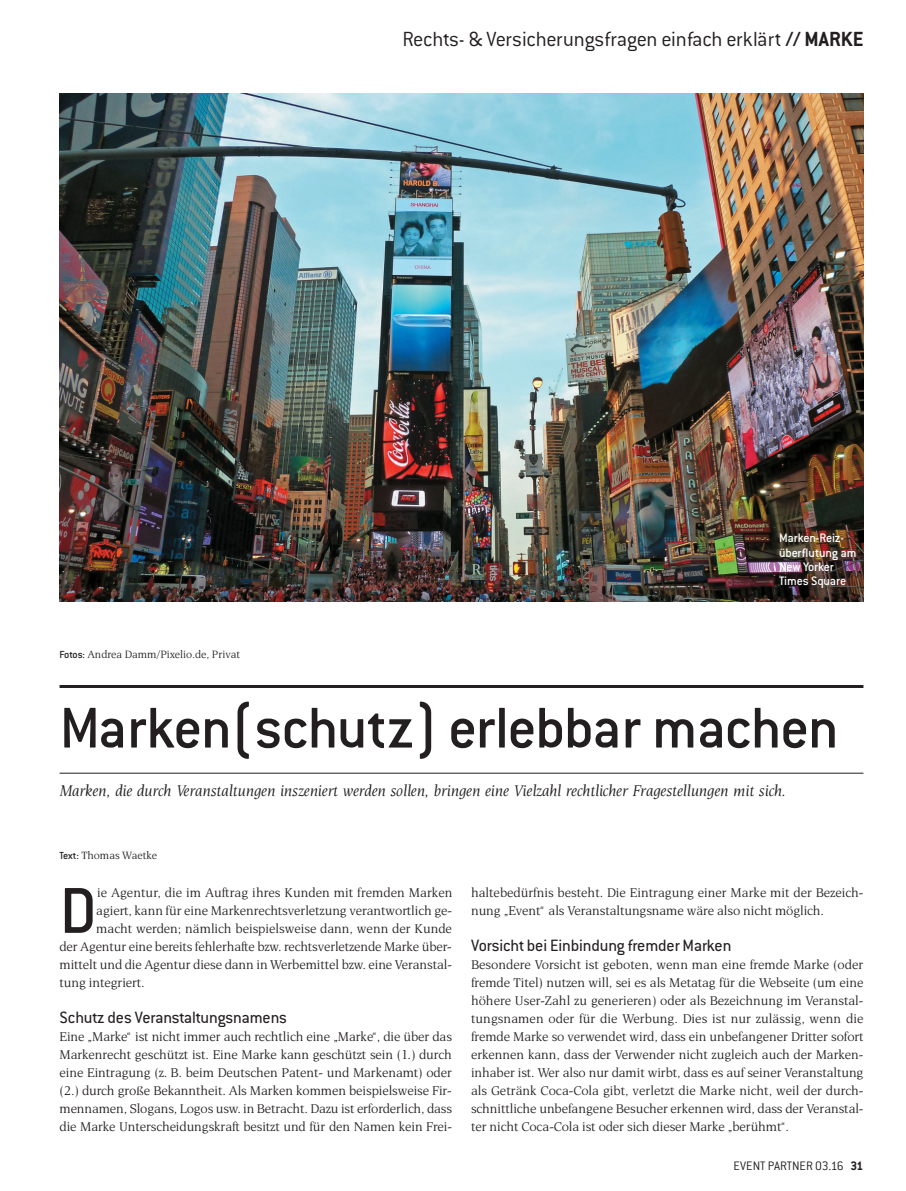
<style>
.page{position:relative;width:906px;height:1191px;background:#fff}
.page>*{position:absolute;margin:0;border:0;box-sizing:border-box;transform-origin:0 0}
.t1{font:500 71.1px "Conduit ITC";color:#231f20}
.t2{font:500 63px "Conduit ITC";letter-spacing:-.02em;color:#231f20}
.t3{font:300 22.5px "Conduit ITC Pro";letter-spacing:-.015em;color:#231f20}
.t4{font:18px "Conduit ITC Pro";letter-spacing:-.005em;color:#231f20}
.t5{font:italic 16.5px "Esperanto";letter-spacing:-.005em;color:#231f20}
.t6{font:13.5px/18px "Esperanto";letter-spacing:-.005em;color:#231f20;text-align:justify}
.t7{font:500 13.5px/14.2px "Conduit ITC Pro";letter-spacing:-.015em;color:#fff}
.t8{font:300 13.5px "Conduit ITC Pro";color:#231f20}
.t9{font:11.25px "Esperanto";color:#231f20}
.s1{font-weight:700}
.s2{font-family:"Conduit ITC Pro";font-weight:500}
</style>
<div class="page">
<hr style="left:60px;top:685px;width:803px;height:3px;background:#231f20">
<hr style="left:60px;top:773px;width:803px;height:1px;background:#231f20">
<img style="left:60px;top:94px;width:803px;height:507px">
<h3 class="t3" style="left:402px;top:25px;width:462px">Rechts- &amp; Versicherungsfragen einfach erklärt <span class="s1">// MARKE</span></h3>
<p class="t9" style="left:60px;top:649px;width:182px"><span class="s2">Fotos:</span> Andrea Damm/Pixelio.de, Privat</p>
<p class="t7" style="left:779px;top:530px;width:79px">Marken-Reiz&shy;überflutung am<br>New Yorker<br>Times Square</p>
<h2 class="t2" style="left:60px;top:706px;width:780px">Marken(schutz) erlebbar machen</h2>
<p class="t5" style="left:60px;top:783px;width:728px">Marken, die durch Veranstaltungen inszeniert werden sollen, bringen eine Vielzahl rechtlicher Fragestellungen mit sich.</p>
<p class="t9" style="left:60px;top:851px;width:99px"><span class="s2">Text:</span> Thomas Waetke</p>
<h1 class="t1" style="left:60px;top:885px;width:39px">D</h1>
<p class="t6" style="left:97px;top:884px;width:357px">ie Agentur, die im Auftrag ihres Kunden mit fremden Marken</p>
<p class="t6" style="left:96px;top:902px;width:357px">agiert, kann für eine Markenrechtsverletzung verantwortlich ge-</p>
<p class="t6" style="left:96px;top:920px;width:357px">macht werden; nämlich beispielsweise dann, wenn der Kunde</p>
<p class="t6" style="left:60px;top:938px;width:393px">der Agentur eine bereits fehlerhafte bzw. rechtsverletzende Marke über-</p>
<p class="t6" style="left:60px;top:956px;width:394px">mittelt und die Agentur diese dann in Werbemittel bzw. eine Veranstal-</p>
<p class="t6" style="left:60px;top:974px;width:87px">tung integriert.</p>
<h3 class="t4" style="left:60px;top:1011px;width:229px">Schutz des Veranstaltungsnamens</h3>
<p class="t6" style="left:60px;top:1028px;width:394px">Eine „Marke“ ist nicht immer auch rechtlich eine „Marke“, die über das Markenrecht geschützt ist. Eine Marke kann geschützt sein (1.) durch eine Eintragung (z. B. beim Deutschen Patent- und Markenamt) oder (2.) durch große Bekanntheit. Als Marken kommen beispielsweise Fir&shy;mennamen, Slogans, Logos usw. in Betracht. Dazu ist erforderlich, dass die Marke Unterscheidungskraft besitzt und für den Namen kein Frei-</p>
<p class="t6" style="left:471px;top:884px;width:394px">haltebedürfnis besteht. Die Eintragung einer Marke mit der Bezeich&shy;nung „Event“ als Veranstaltungsname wäre also nicht möglich.</p>
<h3 class="t4" style="left:471px;top:939px;width:262px">Vorsicht bei Einbindung fremder Marken</h3>
<p class="t6" style="left:471px;top:956px;width:394px">Besondere Vorsicht ist geboten, wenn man eine fremde Marke (oder fremde Titel) nutzen will, sei es als Metatag für die Webseite (um eine höhere User-Zahl zu generieren) oder als Bezeichnung im Veranstal&shy;tungsnamen oder für die Werbung. Dies ist nur zulässig, wenn die fremde Marke so verwendet wird, dass ein unbefangener Dritter sofort erkennen kann, dass der Verwender nicht zugleich auch der Marken - inhaber ist. Wer also nur damit wirbt, dass es auf seiner Veranstaltung als Getränk Coca-Cola gibt, verletzt die Marke nicht, weil der durch&shy;schnittliche unbefangene Besucher erkennen wird, dass der Veranstal&shy;ter nicht Coca-Cola ist oder sich dieser Marke „berühmt“.</p>
<p class="t8" style="left:733px;top:1157px;width:131px">EVENT PARTNER 03.16 <span class="s1">31</span></p>
</div>
